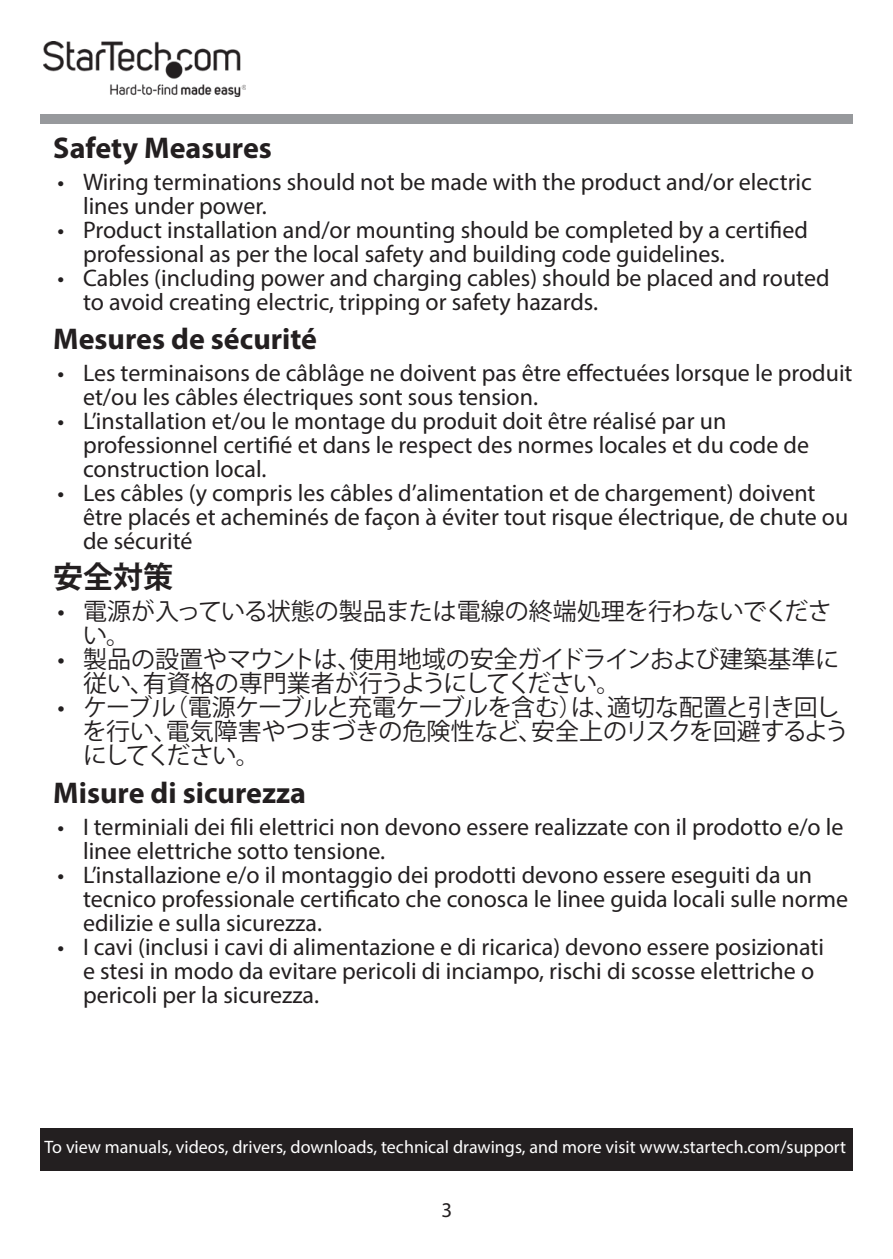
<style>
.page{position:relative;width:893px;height:1259px;background:#fff}
.page>*{position:absolute;margin:0;border:0;box-sizing:border-box;transform-origin:0 0}
.Compliance_Header{font:700 30px "Myriad Pro";color:#231f20}
.Compliance_Header_JP{font:700 30px "Koz Go Pr 6 N";color:#231f20}
.t1{font:24px/24px "Myriad Pro";color:#231f20}
.Compliance_Bullet_JP{font:24px/24px "Koz Go Pr 6 N";color:#231f20}
.Compliance_Bullet_JP-2{font:24px/24px "Koz Go Pr 6 N";letter-spacing:-.02em;color:#231f20}
.t2{font:21px "Myriad Pro";color:#231f20}
.t3{font:18px "Myriad Pro";color:#fff}
</style>
<div class="page">
<img style="left:43px;top:42px;width:203px;height:55px">
<div style="left:40px;top:115px;width:812px;height:9px;background:#97999c"></div>
<div style="left:40px;top:1128px;width:812px;height:42px;background:#231f20"></div>
<p class="Compliance_Header" style="left:53px;top:128px;width:220px">Safety Measures</p>
<p class="t1" style="left:83px;top:170px;width:730px;text-indent:-26px">• Wiring terminations should not be made with the product and/or electric lines under power.</p>
<p class="t1" style="left:83px;top:218px;width:726px;text-indent:-26px">• Product installation and/or mounting should be completed by a certified professional as per the local safety and building code guidelines.</p>
<p class="t1" style="left:83px;top:266px;width:748px;text-indent:-26px">• Cables (including power and charging cables) should be placed and routed to avoid creating electric, tripping or safety hazards.</p>
<p class="Compliance_Header" style="left:53px;top:319px;width:265px">Mesures de sécurité</p>
<p class="t1" style="left:83px;top:361px;width:771px;text-indent:-26px">• Les terminaisons de câblâge ne doivent pas être effectuées lorsque le produit et/ou les câbles électriques sont sous tension.</p>
<p class="t1" style="left:83px;top:409px;width:727px;text-indent:-26px">• L’installation et/ou le montage du produit doit être réalisé par un professionnel certifié et dans le respect des normes locales et du code de construction local.</p>
<p class="t1" style="left:83px;top:481px;width:767px;text-indent:-26px">• Les câbles (y compris les câbles d’alimentation et de chargement) doivent être placés et acheminés de façon à éviter tout risque électrique, de chute ou de sécurité</p>
<p class="Compliance_Header_JP" style="left:53px;top:560px;width:121px">安全対策</p>
<p class="Compliance_Bullet_JP" style="left:83px;top:600px;width:750px;text-indent:-26px">• 電源が入っている状態の製品または電線の終端処理を行わないでください。</p>
<p class="Compliance_Bullet_JP" style="left:83px;top:648px;width:758px;text-indent:-26px">• 製品の設置やマウントは、使用地域の安全ガイドラインおよび建築基準に従い、有資格の専門業者が行うようにしてください。</p>
<p class="Compliance_Bullet_JP-2" style="left:83px;top:696px;width:768px;text-indent:-25px">• ケーブル（電源ケーブルと充電ケーブルを含む）は、適切な配置と引き回しを行い、電気障害やつまづきの危険性など、安全上のリスクを回避するようにしてください。</p>
<p class="Compliance_Header" style="left:53px;top:773px;width:254px">Misure di sicurezza</p>
<p class="t1" style="left:83px;top:815px;width:762px;text-indent:-26px">• I terminiali dei fili elettrici non devono essere realizzate con il prodotto e/o le linee elettriche sotto tensione.</p>
<p class="t1" style="left:83px;top:863px;width:766px;text-indent:-26px">• L’installazione e/o il montaggio dei prodotti devono essere eseguiti da un tecnico professionale certificato che conosca le linee guida locali sulle norme edilizie e sulla sicurezza.</p>
<p class="t1" style="left:83px;top:935px;width:743px;text-indent:-26px">• I cavi (inclusi i cavi di alimentazione e di ricarica) devono essere posizionati e stesi in modo da evitare pericoli di inciampo, rischi di scosse elettriche o pericoli per la sicurezza.</p>
<p class="t3" style="left:45px;top:1135px;width:803px">To view manuals, videos, drivers, downloads, technical drawings, and more visit www.startech.com/support</p>
<p class="t2" style="left:442px;top:1197px;width:12px">3</p>
</div>
